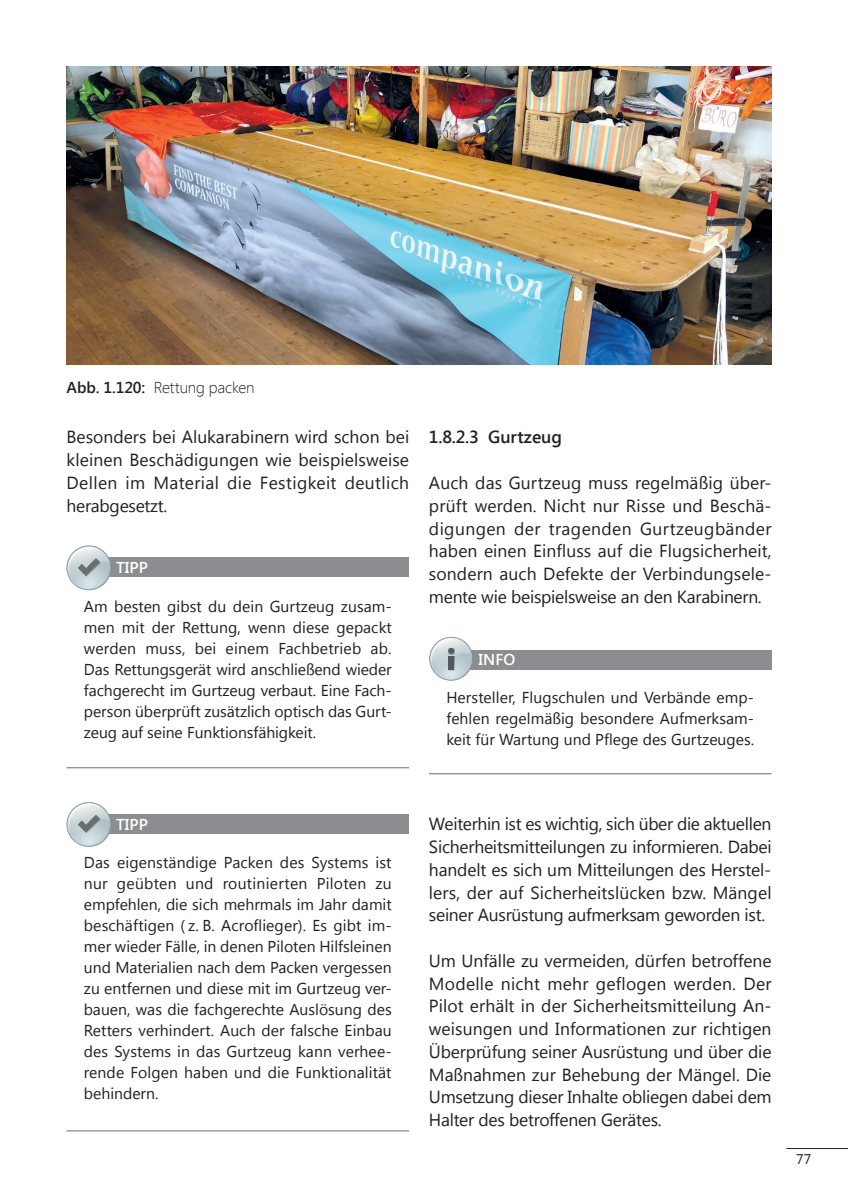
<style>
.page{position:relative;width:848px;height:1195px;background:#fff}
.page>*{position:absolute;margin:0;border:0;box-sizing:border-box;transform-origin:0 0}
.t1{font:17.5px/22.8px "Segoe UI";letter-spacing:-.015em;color:#231f20;text-align:justify}
.t2{font:600 17.5px "Segoe UI";color:#231f20}
.t3{font:15.75px/21px "Segoe UI";color:#231f20;text-align:justify}
.t4{font:300 15.75px "Segoe UI";letter-spacing:-.01em;color:#231f20}
.t5{font:600 15.75px "Segoe UI";letter-spacing:.005em;color:#fff}
.t6{font:14px "Segoe UI";color:#231f20}
.s1{font-weight:600}
</style>
<div class="page">
<hr style="left:786px;top:1148px;width:61px;height:1px;background:#231f20">
<img style="left:67px;top:67px;width:704px;height:297px">
<hr style="left:67px;top:767px;width:342px;height:1px;background:#8b8d90">
<hr style="left:67px;top:1130px;width:342px;height:1px;background:#8b8d90">
<div style="left:76px;top:558px;width:333px;height:19px;background:#8b8d90"></div>
<svg style="left:67px;top:545px;width:44px;height:45px"></svg>
<div style="left:76px;top:814px;width:333px;height:19px;background:#8b8d90"></div>
<svg style="left:67px;top:802px;width:44px;height:45px"></svg>
<hr style="left:429px;top:773px;width:342px;height:1px;background:#8b8d90">
<div style="left:439px;top:650px;width:332px;height:19px;background:#8b8d90"></div>
<svg style="left:429px;top:637px;width:44px;height:43px"></svg>
<div style="left:448px;top:656px;width:6px;height:14px;background:#57585a"></div>
<p class="t4" style="left:67px;top:377px;width:190px"><span class="s1">Abb. 1.120:</span> Rettung packen</p>
<p class="t1" style="left:67px;top:425px;width:344px">Besonders bei Alukarabinern wird schon bei kleinen Beschädigungen wie beispielsweise Dellen im Material die Festigkeit deutlich herabgesetzt.</p>
<p class="t5" style="left:116px;top:556px;width:33px">TIPP</p>
<p class="t3" style="left:84px;top:595px;width:309px">Am besten gibst du dein Gurtzeug zusam&shy;men mit der Rettung, wenn diese gepackt werden muss, bei einem Fachbetrieb ab.<br>Das Rettungsgerät wird anschließend wieder fachgerecht im Gurtzeug verbaut. Eine Fach&shy;person überprüft zusätzlich optisch das Gurt&shy;zeug auf seine Funktionsfähigkeit.</p>
<p class="t2" style="left:429px;top:425px;width:135px">1.8.2.3 Gurtzeug</p>
<p class="t1" style="left:429px;top:470px;width:344px">Auch das Gurtzeug muss regelmäßig über&shy;prüft werden. Nicht nur Risse und Beschä&shy;digungen der tragenden Gurtzeugbänder haben einen Einfluss auf die Flugsicherheit, sondern auch Defekte der Verbindungsele&shy;mente wie beispielsweise an den Karabinern.</p>
<p class="t5" style="left:478px;top:649px;width:38px">INFO</p>
<p class="t3" style="left:446px;top:686px;width:309px">Hersteller, Flugschulen und Verbände emp&shy;fehlen regelmäßig besondere Aufmerksam&shy;keit für Wartung und Pflege des Gurtzeuges.</p>
<p class="t5" style="left:116px;top:813px;width:33px">TIPP</p>
<p class="t3" style="left:84px;top:851px;width:309px">Das eigenständige Packen des Systems ist nur geübten und routinierten Piloten zu empfehlen, die sich mehrmals im Jahr damit beschäftigen ( z. B. Acroflieger). Es gibt im&shy;mer wieder Fälle, in denen Piloten Hilfsleinen und Materialien nach dem Packen vergessen zu entfernen und diese mit im Gurtzeug ver&shy;bauen, was die fachgerechte Auslösung des Retters verhindert. Auch der falsche Einbau des Systems in das Gurtzeug kann verhee&shy;rende Folgen haben und die Funktionalität behindern.</p>
<p class="t1" style="left:429px;top:812px;width:344px">Weiterhin ist es wichtig, sich über die aktuellen Sicherheitsmitteilungen zu informieren. Dabei handelt es sich um Mitteilungen des Herstel&shy;lers, der auf Sicherheitslücken bzw. Mängel seiner Ausrüstung aufmerksam geworden ist.</p>
<p class="t1" style="left:429px;top:948px;width:344px">Um Unfälle zu vermeiden, dürfen betroffene Modelle nicht mehr geflogen werden. Der Pilot erhält in der Sicherheitsmitteilung An&shy;weisungen und Informationen zur richtigen Überprüfung seiner Ausrüstung und über die Maßnahmen zur Behebung der Mängel. Die Umsetzung dieser Inhalte obliegen dabei dem Halter des betroffenen Gerätes.</p>
<p class="t6" style="left:796px;top:1149px;width:17px">77</p>
</div>
